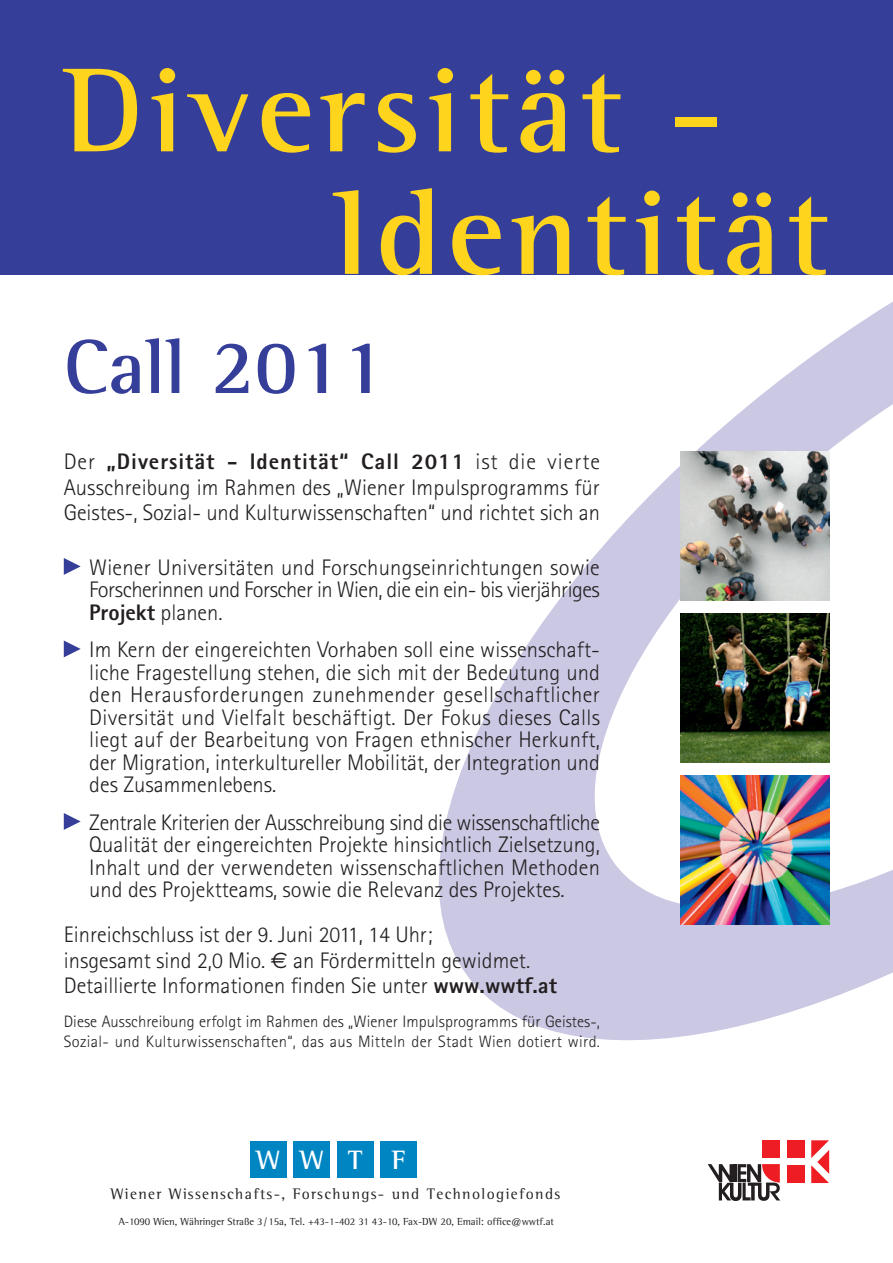
<style>
.page{position:relative;width:893px;height:1263px;background:#fff}
.page>*{position:absolute;margin:0;border:0;box-sizing:border-box;transform-origin:0 0}
.t1{font:700 122.55px/122.6px "Rotis Semi Serif";letter-spacing:.05em;color:#fed41d}
.t2{font:700 78.45px "Rotis Semi Serif";color:#353e99}
.t3{font:700 27.3px "Rotis Semi Serif";color:#fff}
.t4{font:300 22.5px/22.5px "AT Rotis Sans Serif";color:#231f20;text-align:justify}
.t5{font:300 16.5px/19.5px "AT Rotis Sans Serif";letter-spacing:.005em;color:#231f20}
.t6{font:15.6px "Rotis Semi Serif";letter-spacing:.09em;color:#231f20}
.t7{font:10.5px "Rotis Semi Serif";color:#231f20}
.s1{font-weight:800}
.s2{font-family:"Euro Sans";font-weight:400}
</style>
<div class="page">
<div style="left:0;top:0;width:893px;height:275px;background:#353e99"></div>
<svg style="left:438px;top:302px;width:455px;height:739px"></svg>
<div style="left:250px;top:1141px;width:37px;height:37px;background:#0085c3"></div>
<div style="left:293px;top:1141px;width:37px;height:37px;background:#0085c3"></div>
<div style="left:337px;top:1141px;width:37px;height:37px;background:#0085c3"></div>
<div style="left:380px;top:1141px;width:37px;height:37px;background:#0085c3"></div>
<svg style="left:64px;top:558px;width:17px;height:17px"></svg>
<svg style="left:64px;top:640px;width:17px;height:17px"></svg>
<svg style="left:64px;top:813px;width:17px;height:17px"></svg>
<img style="left:680px;top:451px;width:149px;height:149px">
<img style="left:680px;top:614px;width:149px;height:148px">
<img style="left:680px;top:776px;width:149px;height:148px">
<div style="left:787px;top:1140px;width:17px;height:18px;background:#ee1d23"></div>
<div style="left:762px;top:1140px;width:18px;height:18px;background:#ee1d23"></div>
<div style="left:787px;top:1165px;width:17px;height:17px;background:#ee1d23"></div>
<svg style="left:811px;top:1140px;width:18px;height:43px"></svg>
<svg style="left:708px;top:1164px;width:72px;height:37px"></svg>
<h1 class="t1" style="left:333px;top:60px;width:498px;text-indent:-269px">Diversität -<br>Identität</h1>
<h2 class="t2" style="left:64px;top:338px;width:323px">Call 2011</h2>
<p class="t4" style="left:64px;top:451px;width:538px;line-height:25.5px">Der <span class="s1">„Diversität - Identität“ Call 2011</span> ist die vierte Ausschreibung im Rahmen des „Wiener Impulsprogramms für Geistes-, Sozial- und Kulturwissenschaften“ und richtet sich an</p>
<p class="t4" style="left:89px;top:557px;width:512px">Wiener Universitäten und Forschungseinrichtungen sowie Forscherinnen und Forscher in Wien, die ein ein- bis vierjähriges <span class="s1">Projekt</span> planen.</p>
<p class="t4" style="left:89px;top:640px;width:512px">Im Kern der eingereichten Vorhaben soll eine wissenschaft&shy;liche Fragestellung stehen, die sich mit der Bedeutung und den Herausforderungen zunehmender gesellschaftlicher Diversität und Vielfalt beschäftigt. Der Fokus dieses Calls liegt auf der Bearbeitung von Fragen ethnischer Herkunft, der Migration, interkultureller Mobilität, der Integration und des Zusammenlebens.</p>
<p class="t4" style="left:89px;top:812px;width:512px">Zentrale Kriterien der Ausschreibung sind die wissenschaftliche Qualität der eingereichten Projekte hinsichtlich Zielsetzung, Inhalt und der verwendeten wissenschaftlichen Methoden und des Projektteams, sowie die Relevanz des Projektes.</p>
<p class="t4" style="left:64px;top:923px;width:495px;line-height:25.5px;text-align:left">Einreichschluss ist der 9. Juni 2011, 14 Uhr;<br>insgesamt sind 2,0 Mio. <span class="s2">€</span> an Fördermitteln gewidmet.<br>Detaillierte Informationen finden Sie unter <span class="s1">www.wwtf.at</span></p>
<p class="t5" style="left:64px;top:1013px;width:538px">Diese Ausschreibung erfolgt im Rahmen des „Wiener Impulsprogramms für Geistes-,<br>Sozial- und Kulturwissenschaften“, das aus Mitteln der Stadt Wien dotiert wird.</p>
<p class="t3" style="left:257px;top:1150px;width:151px">WWT F</p>
<p class="t6" style="left:111px;top:1188px;width:451px">Wiener Wissenschafts-, Forschungs- und Technologiefonds</p>
<p class="t7" style="left:119px;top:1218px;width:437px">A-1090 Wien, Währinger Straße 3/15a, Tel. +43-1-402 31 43-10, Fax-DW 20, Email: office@wwtf.at</p>
</div>
